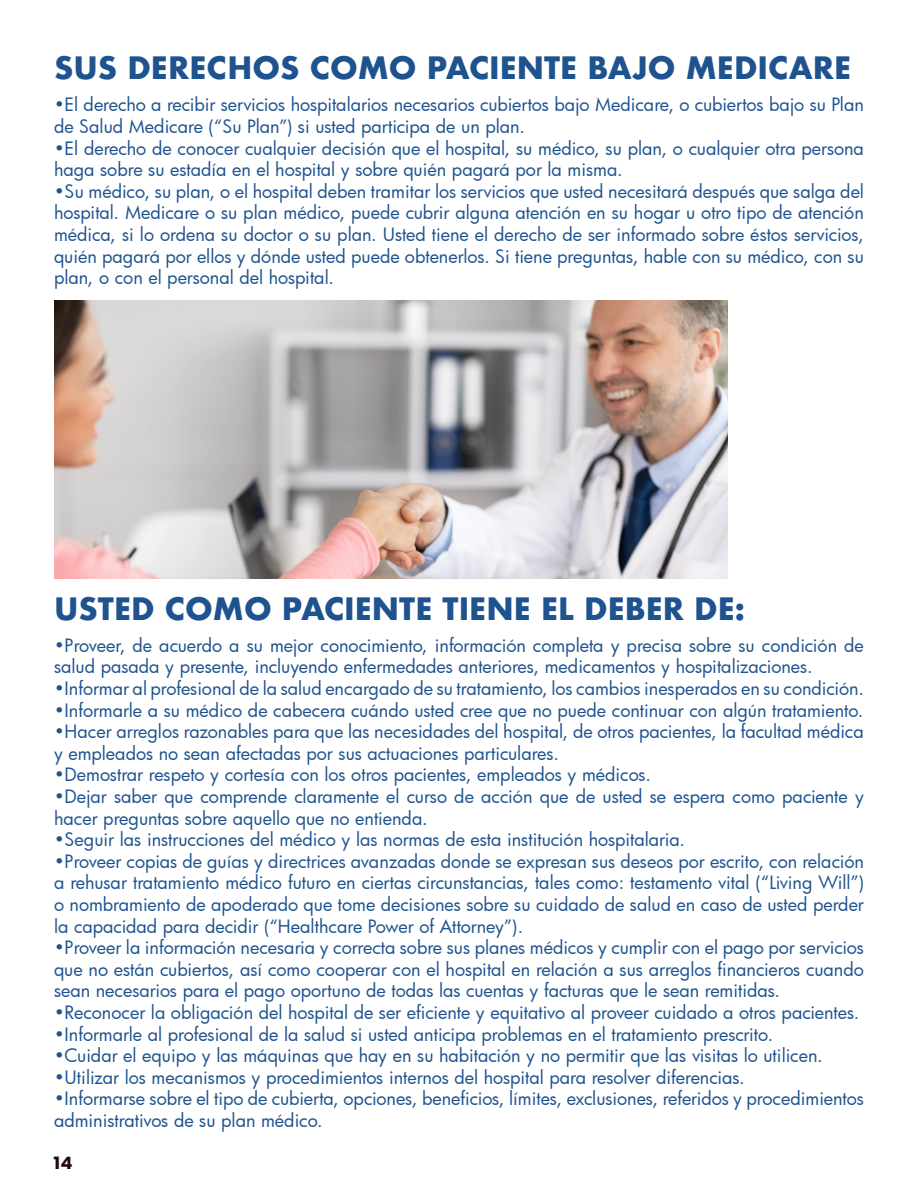
<style>
.page{position:relative;width:918px;height:1188px;background:#fff}
.page>*{position:absolute;margin:0;border:0;box-sizing:border-box;transform-origin:0 0}
.t1{font:700 30px "Futura";color:#1e538f}
.t2{font:18px/21.6px "Futura";color:#1e538f}
.t3{font:700 16.95px "Poppins";color:#220b0d;scale:1.06 1}
</style>
<div class="page">
<img style="left:54px;top:301px;width:673px;height:278px">
<p class="t1" style="left:54px;top:46px;width:799px">SUS DERECHOS COMO PACIENTE BAJO MEDICARE</p>
<p class="t2" style="left:54px;top:94px;width:811px">•El derecho a recibir servicios hospitalarios necesarios cubiertos bajo Medicare, o cubiertos bajo su Plan de Salud Medicare (“Su Plan”) si usted participa de un plan.</p>
<p class="t2" style="left:54px;top:137px;width:811px">•El derecho de conocer cualquier decisión que el hospital, su médico, su plan, o cualquier otra persona haga sobre su estadía en el hospital y sobre quién pagará por la misma.</p>
<p class="t2" style="left:54px;top:180px;width:812px;text-align:justify">•Su médico, su plan, o el hospital deben tramitar los servicios que usted necesitará después que salga del hospital. Medicare o su plan médico, puede cubrir alguna atención en su hogar u otro tipo de atención médica, si lo ordena su doctor o su plan. Usted tiene el derecho de ser informado sobre éstos servicios, quién pagará por ellos y dónde usted puede obtenerlos. Si tiene preguntas, hable con su médico, con su plan, o con el personal del hospital.</p>
<p class="t1" style="left:54px;top:587px;width:693px">USTED COMO PACIENTE TIENE EL DEBER DE:</p>
<p class="t2" style="left:54px;top:634px;width:811px">•Proveer, de acuerdo a su mejor conocimiento, información completa y precisa sobre su condición de salud pasada y presente, incluyendo enfermedades anteriores, medicamentos y hospitalizaciones.</p>
<p class="t2" style="left:54px;top:677px;width:811px">•Informar al profesional de la salud encargado de su tratamiento, los cambios inesperados en su condición.</p>
<p class="t2" style="left:54px;top:699px;width:811px">•Informarle a su médico de cabecera cuándo usted cree que no puede continuar con algún tratamiento.</p>
<p class="t2" style="left:54px;top:720px;width:811px">•Hacer arreglos razonables para que las necesidades del hospital, de otros pacientes, la facultad médica y empleados no sean afectadas por sus actuaciones particulares.</p>
<p class="t2" style="left:54px;top:764px;width:599px">•Demostrar respeto y cortesía con los otros pacientes, empleados y médicos.</p>
<p class="t2" style="left:54px;top:785px;width:812px">•Dejar saber que comprende claramente el curso de acción que de usted se espera como paciente y hacer preguntas sobre aquello que no entienda.</p>
<p class="t2" style="left:54px;top:828px;width:632px">•Seguir las instrucciones del médico y las normas de esta institución hospitalaria.</p>
<p class="t2" style="left:54px;top:850px;width:812px;text-align:justify">•Proveer copias de guías y directrices avanzadas donde se expresan sus deseos por escrito, con relación a rehusar tratamiento médico futuro en ciertas circunstancias, tales como: testamento vital (“Living Will”) o nombramiento de apoderado que tome decisiones sobre su cuidado de salud en caso de usted perder la capacidad para decidir (“Healthcare Power of Attorney”).</p>
<p class="t2" style="left:54px;top:936px;width:812px;text-align:justify">•Proveer la información necesaria y correcta sobre sus planes médicos y cumplir con el pago por servicios que no están cubiertos, así como cooperar con el hospital en relación a sus arreglos financieros cuando sean necesarios para el pago oportuno de todas las cuentas y facturas que le sean remitidas.</p>
<p class="t2" style="left:54px;top:1001px;width:807px">•Reconocer la obligación del hospital de ser eficiente y equitativo al proveer cuidado a otros pacientes.</p>
<p class="t2" style="left:54px;top:1023px;width:721px">•Informarle al profesional de la salud si usted anticipa problemas en el tratamiento prescrito.</p>
<p class="t2" style="left:54px;top:1044px;width:770px">•Cuidar el equipo y las máquinas que hay en su habitación y no permitir que las visitas lo utilicen.</p>
<p class="t2" style="left:54px;top:1066px;width:692px">•Utilizar los mecanismos y procedimientos internos del hospital para resolver diferencias.</p>
<p class="t2" style="left:54px;top:1088px;width:812px">•Informarse sobre el tipo de cubierta, opciones, beneficios, límites, exclusiones, referidos y procedimientos administrativos de su plan médico.</p>
<p class="t3" style="left:54px;top:1154px;width:19px">14</p>
</div>
